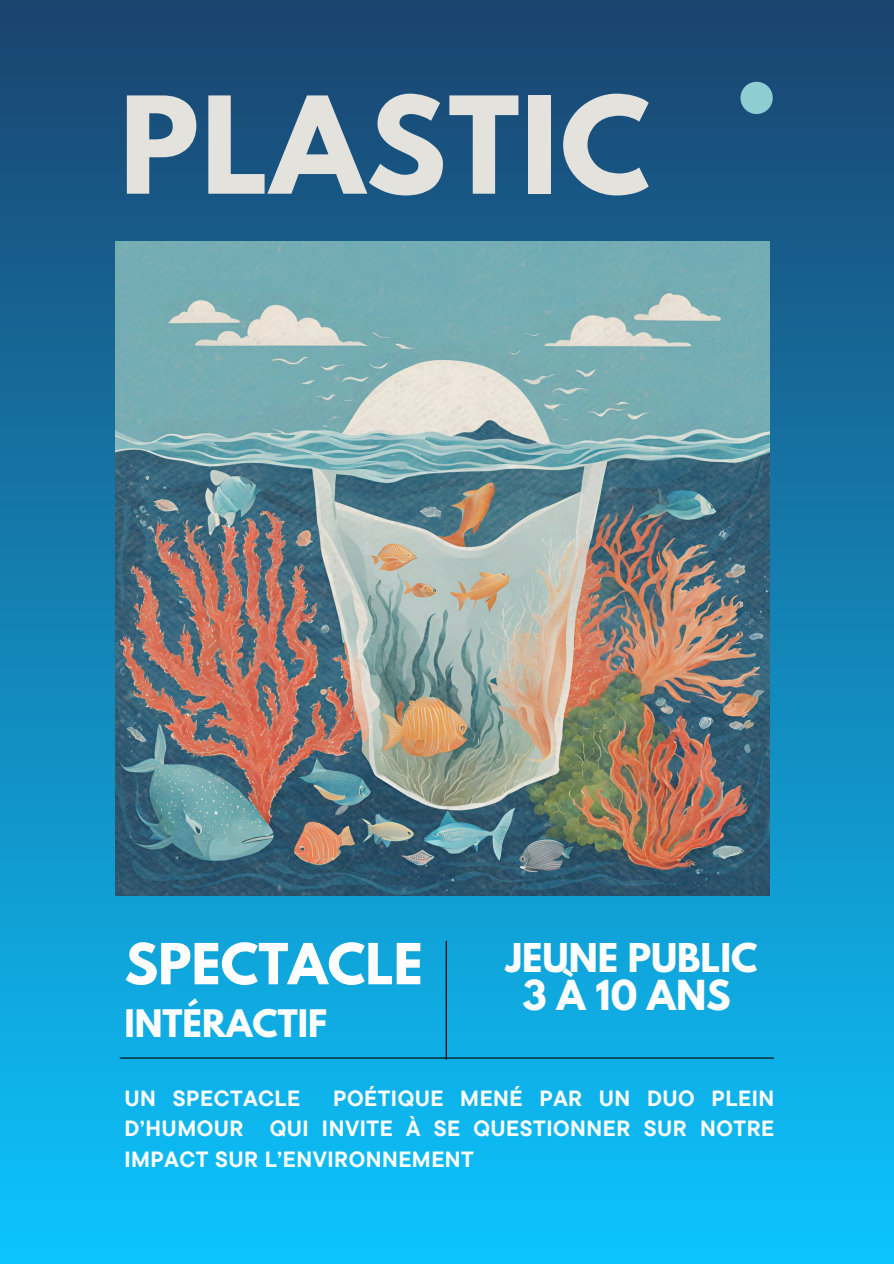
<style>
.page{position:relative;width:894px;height:1264px;background:#fff}
.page>*{position:absolute;margin:0;border:0;box-sizing:border-box;transform-origin:0 0}
.t1{font:700 119.1px "League Spartan";letter-spacing:.02em;color:#e4e2dd}
.t2{font:700 50.1px "League Spartan";color:#fdfdfd}
.t3{font:700 36.6px "League Spartan";color:#fdfdfd}
.t4{font:700 35.1px "League Spartan";color:#fdfdfd}
.t5{font:700 33.6px "League Spartan";color:#fdfdfd}
.t6{font:700 21.9px/30.3px "TT Commons Pro";letter-spacing:.025em;color:#fdfdfd;text-align:justify}
</style>
<div class="page">
<div style="left:0;top:0;width:893px;height:1263px;background:linear-gradient(to bottom,#1a436e,#0cc4fd)"></div>
<img style="left:116px;top:241px;width:653px;height:654px">
<hr style="left:120px;top:1057px;width:653px;height:1px;background:#000">
<hr style="left:445px;top:940px;width:1px;height:119px;background:#000">
<div style="left:740px;top:82px;width:32px;height:32px;background:#8eced3;border-radius:50%"></div>
<p class="t1" style="left:120px;top:86px;width:531px">PLASTIC</p>
<p class="t2" style="left:124px;top:939px;width:300px">SPECTACLE</p>
<p class="t5" style="left:124px;top:1006px;width:204px">INTÉRACTIF</p>
<h2 class="t4" style="left:505px;top:939px;width:253px">JEUNE PUBLIC</h2>
<h2 class="t3" style="left:522px;top:976px;width:210px">3 À 10 ANS</h2>
<h2 class="t6" style="left:124px;top:1082px;width:651px;text-indent:208px">POÉTIQUE MENÉ PAR UN DUO PLEIN D’HUMOUR QUI INVITE À SE QUESTIONNER SUR NOTRE IMPACT SUR L’ENVIRONNEMENT</h2>
<h2 class="t6" style="left:124px;top:1082px;width:177px">UN SPECTACLE</h2>
</div>
